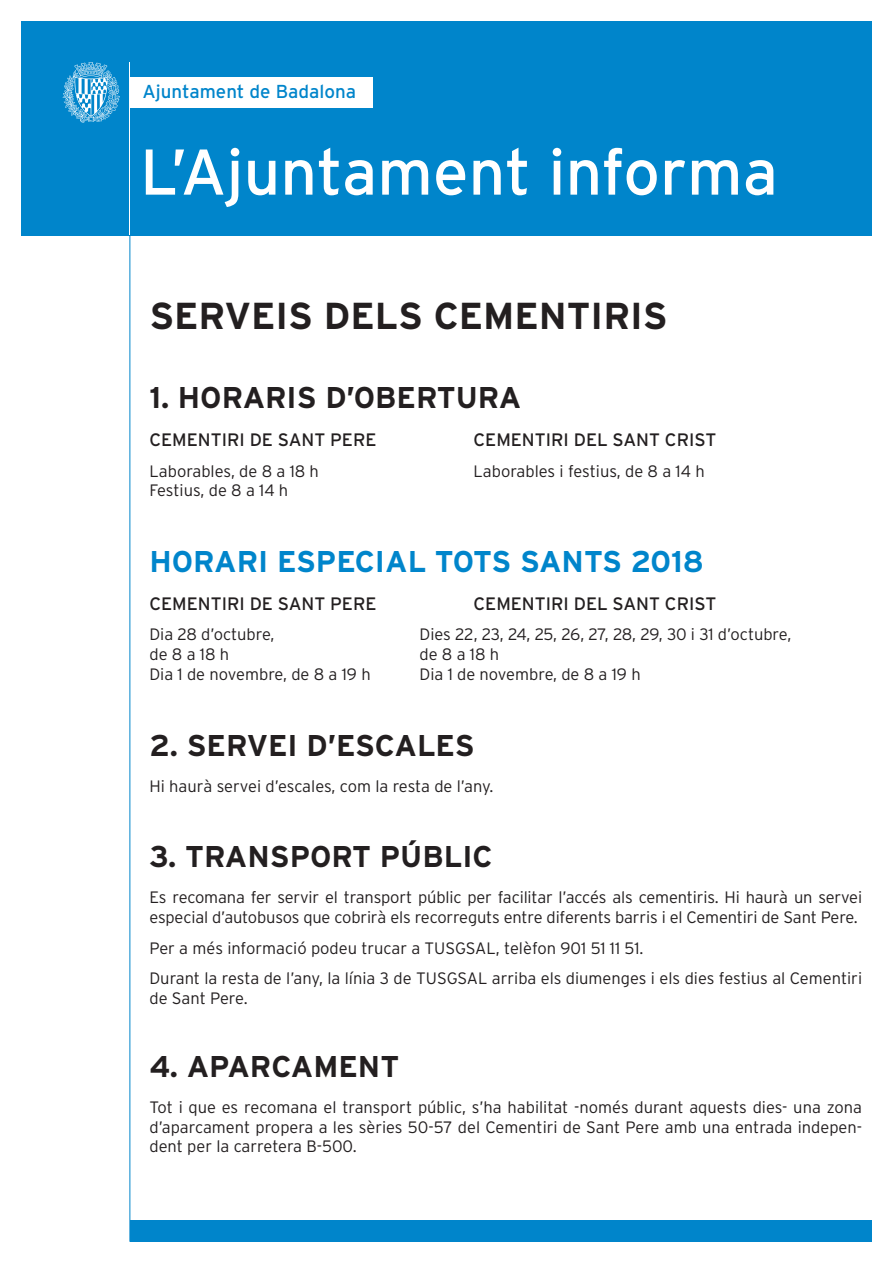
<style>
.page{position:relative;width:893px;height:1263px;background:#fff}
.page>*{position:absolute;margin:0;border:0;box-sizing:border-box;transform-origin:0 0}
.t1{font:64.5px "Interstate";color:#fff}
.t2{font:700 37.5px "Interstate";color:#231f20}
.t3{font:700 30px "Interstate";color:#231f20}
.t4{font:700 30px "Interstate";color:#0085cb}
.t5{font:18.75px "Interstate";color:#0085cb}
.t6{font:18px "Interstate";color:#231f20}
.t7{font:300 16.5px/19.8px "Interstate";letter-spacing:-.01em;color:#231f20}
</style>
<div class="page">
<div style="left:21px;top:21px;width:851px;height:215px;background:#0085cb"></div>
<div style="left:130px;top:1220px;width:742px;height:22px;background:#0085cb"></div>
<div style="left:130px;top:77px;width:243px;height:30px;background:#fff"></div>
<hr style="left:129px;top:62px;width:1px;height:173px;background:#fff">
<svg style="left:62px;top:62px;width:58px;height:61px"></svg>
<hr style="left:129px;top:236px;width:1px;height:1006px;background:#0085cb">
<p class="t5" style="left:143px;top:81px;width:215px">Ajuntament de Badalona</p>
<p class="t1" style="left:140px;top:136px;width:640px">L’Ajuntament informa</p>
<p class="t2" style="left:149px;top:295px;width:520px">SERVEIS DELS CEMENTIRIS</p>
<p class="t3" style="left:149px;top:381px;width:373px">1. HORARIS D’OBERTURA</p>
<p class="t6" style="left:149px;top:430px;width:229px">CEMENTIRI DE SANT PERE</p>
<p class="t6" style="left:473px;top:430px;width:244px">CEMENTIRI DEL SANT CRIST</p>
<p class="t7" style="left:149px;top:461px;width:171px">Laborables, de 8 a 18 h</p>
<p class="t7" style="left:473px;top:461px;width:233px">Laborables i festius, de 8 a 14 h</p>
<p class="t7" style="left:149px;top:481px;width:140px">Festius, de 8 a 14 h</p>
<p class="t4" style="left:149px;top:545px;width:556px">HORARI ESPECIAL TOTS SANTS 2018</p>
<p class="t6" style="left:149px;top:593px;width:229px">CEMENTIRI DE SANT PERE</p>
<p class="t6" style="left:473px;top:593px;width:244px">CEMENTIRI DEL SANT CRIST</p>
<p class="t7" style="left:149px;top:625px;width:127px">Dia 28 d’octubre,</p>
<p class="t7" style="left:419px;top:625px;width:373px">Dies 22, 23, 24, 25, 26, 27, 28, 29, 30 i 31 d’octubre,</p>
<p class="t7" style="left:149px;top:644px;width:81px">de 8 a 18 h</p>
<p class="t7" style="left:419px;top:644px;width:81px">de 8 a 18 h</p>
<p class="t7" style="left:149px;top:664px;width:223px">Dia 1 de novembre, de 8 a 19 h</p>
<p class="t7" style="left:419px;top:664px;width:223px">Dia 1 de novembre, de 8 a 19 h</p>
<p class="t3" style="left:149px;top:728px;width:327px">2. SERVEI D’ESCALES</p>
<p class="t7" style="left:149px;top:776px;width:345px">Hi haurà servei d’escales, com la resta de l’any.</p>
<p class="t3" style="left:149px;top:840px;width:345px">3. TRANSPORT PÚBLIC</p>
<p class="t7" style="left:149px;top:887px;width:714px">Es recomana fer servir el transport públic per facilitar l’accés als cementiris. Hi haurà un servei especial d’autobusos que cobrirà els recorreguts entre diferents barris i el Cementiri de Sant Pere.</p>
<p class="t7" style="left:149px;top:938px;width:495px">Per a més informació podeu trucar a TUSGSAL, telèfon 901 51 11 51.</p>
<p class="t7" style="left:149px;top:968px;width:714px">Durant la resta de l’any, la línia 3 de TUSGSAL arriba els diumenges i els dies festius al Cementiri de Sant Pere.</p>
<p class="t3" style="left:149px;top:1049px;width:251px">4. APARCAMENT</p>
<p class="t7" style="left:149px;top:1097px;width:714px;text-align:justify">Tot i que es recomana el transport públic, s’ha habilitat -només durant aquests dies- una zona d’aparcament propera a les sèries 50-57 del Cementiri de Sant Pere amb una entrada indepen&shy;dent per la carretera B-500.</p>
</div>
